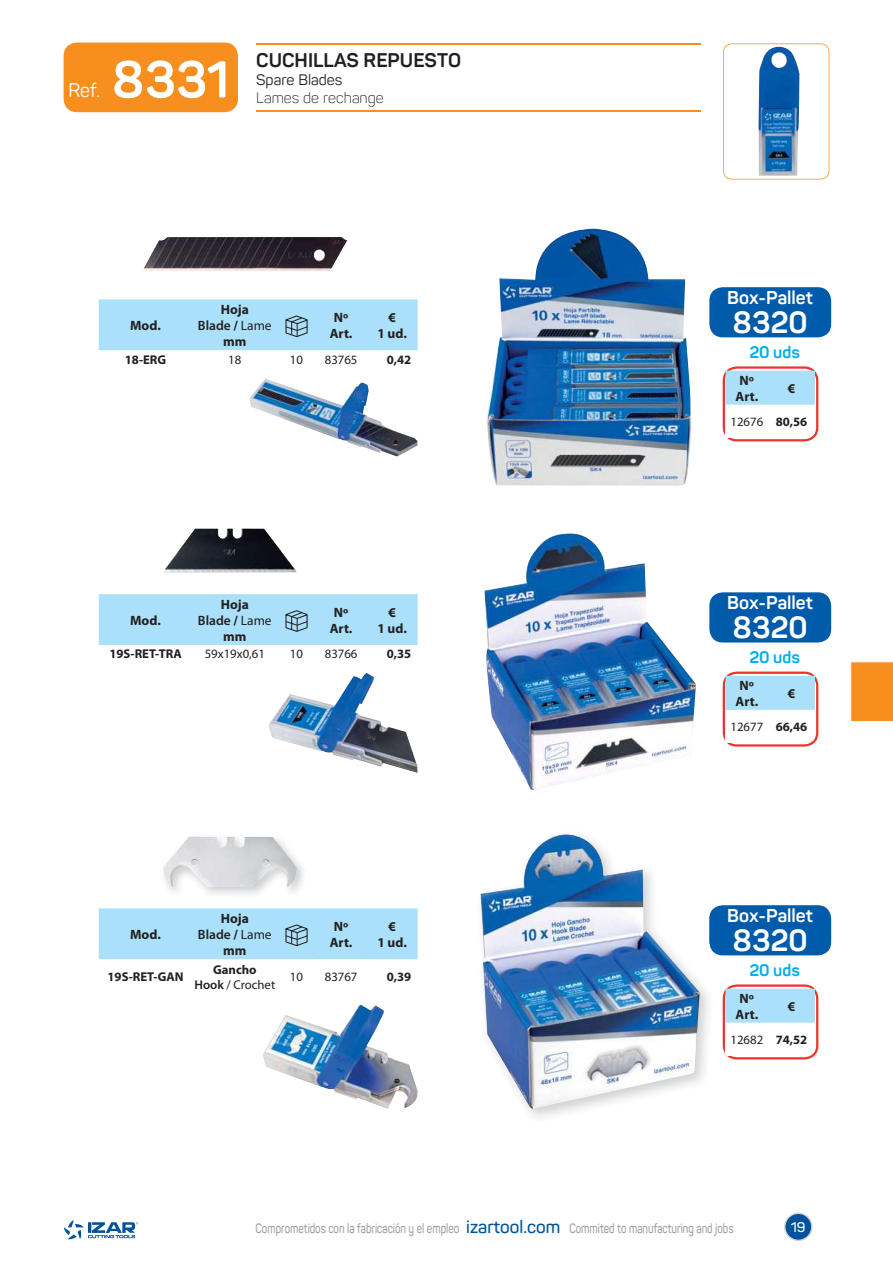
<style>
.page{position:relative;width:893px;height:1263px;background:#fff}
.page>*{position:absolute;margin:0;border:0;box-sizing:border-box;transform-origin:0 0}
.t1{font:700 51px "Panton";color:#fff}
.t2{font:700 30.3px "Panton";color:#fff}
.t3{font:700 19.5px "Panton";color:#231f20}
.t4{font:19.5px "Panton";color:#fff;scale:.95 1}
.t5{font:700 18.3px "Panton";color:#fff}
.t6{font:700 16.5px "Panton";color:#00adef}
.t7{font:300 15px "Panton";color:#231f20}
.t8{font:15px "Panton";color:#231f20}
.t9{font:600 13.8px "Panton";color:#fff}
.t10{font:700 13.5px/16.2px "Myriad Pro";color:#231f20;text-align:center}
.t11{font:600 13.5px "Panton";color:#a0a0a4;scale:.75 1}
.t12{font:12.75px/15.3px "Myriad Pro";color:#231f20;text-align:center}
.t13{font:700 12.75px "Myriad Pro";color:#231f20}
.s1{font-weight:600}
.s2{font-weight:400}
.s3{font-weight:700}
.s4{font-size:17.7px;color:#00539b}
</style>
<div class="page">
<svg style="left:850px;top:662px;width:43px;height:60px"></svg>
<svg style="left:784px;top:1212px;width:28px;height:29px"></svg>
<svg style="left:64px;top:1220px;width:74px;height:19px"></svg>
<img style="left:249px;top:378px;width:169px;height:78px">
<img style="left:268px;top:673px;width:150px;height:100px">
<img style="left:263px;top:1005px;width:155px;height:104px">
<img style="left:164px;top:528px;width:133px;height:44px">
<img style="left:143px;top:237px;width:204px;height:34px">
<img style="left:163px;top:837px;width:134px;height:50px">
<svg style="left:723px;top:43px;width:106px;height:137px"></svg>
<hr style="left:256px;top:110px;width:445px;height:1px;background:#f78f1e">
<hr style="left:256px;top:43px;width:445px;height:2px;background:#f78f1e">
<div style="left:64px;top:43px;width:174px;height:69px;background:#f78f1e;border-radius:13px"></div>
<img style="left:484px;top:533px;width:212px;height:257px">
<div style="left:709px;top:592px;width:122px;height:50px;background:#005cab;border-radius:13px"></div>
<img style="left:487px;top:229px;width:206px;height:257px">
<div style="left:709px;top:287px;width:122px;height:50px;background:#005cab;border-radius:13px"></div>
<div style="left:709px;top:905px;width:122px;height:50px;background:#005cab;border-radius:13px"></div>
<img style="left:709px;top:908px;width:5px;height:44px">
<img style="left:480px;top:834px;width:220px;height:275px">
<div style="left:99px;top:299px;width:319px;height:52px;background:#aae0fa"></div>
<div style="left:99px;top:594px;width:319px;height:51px;background:#aae0fa"></div>
<div style="left:99px;top:908px;width:319px;height:52px;background:#aae0fa"></div>
<svg style="left:723px;top:671px;width:95px;height:76px"></svg>
<div style="left:726px;top:710px;width:42px;height:32px;background:#fff"></div>
<svg style="left:723px;top:366px;width:95px;height:75px"></svg>
<div style="left:726px;top:405px;width:42px;height:32px;background:#fff"></div>
<svg style="left:723px;top:984px;width:95px;height:75px"></svg>
<div style="left:726px;top:1023px;width:42px;height:32px;background:#fff"></div>
<h3 class="t4" style="left:68px;top:82px;width:35px">Ref.</h3>
<h1 class="t1" style="left:112px;top:59px;width:118px">8331</h1>
<h3 class="t3" style="left:256px;top:52px;width:206px">CUCHILLAS REPUESTO</h3>
<p class="t8" style="left:256px;top:73px;width:87px">Spare Blades</p>
<p class="t7" style="left:256px;top:91px;width:129px">Lames de rechange</p>
<p class="t10" style="left:130px;top:318px;width:32px">Mod.</p>
<p class="t10" style="left:198px;top:302px;width:75px">Hoja<br><span class="s1">Blade</span> / <span class="s2">Lame </span>mm</p>
<p class="t10" style="left:330px;top:310px;width:24px;text-align:left">Nº<br>Art.</p>
<p class="t10" style="left:377px;top:310px;width:31px">€<br>1 ud.</p>
<p class="t13" style="left:125px;top:355px;width:43px">18-ERG</p>
<p class="t12" style="left:228px;top:353px;width:15px">18</p>
<p class="t12" style="left:290px;top:353px;width:15px">10</p>
<p class="t12" style="left:325px;top:353px;width:34px">83765</p>
<p class="t13" style="left:387px;top:355px;width:26px">0,42</p>
<p class="t10" style="left:130px;top:613px;width:32px">Mod.</p>
<p class="t10" style="left:198px;top:597px;width:75px">Hoja<br><span class="s1">Blade</span> / <span class="s2">Lame </span>mm</p>
<p class="t10" style="left:330px;top:605px;width:24px;text-align:left">Nº<br>Art.</p>
<p class="t10" style="left:377px;top:605px;width:31px">€<br>1 ud.</p>
<p class="t13" style="left:109px;top:649px;width:74px">19S-RET-TRA</p>
<p class="t12" style="left:205px;top:647px;width:62px">59x19x0,61</p>
<p class="t12" style="left:290px;top:647px;width:15px">10</p>
<p class="t12" style="left:325px;top:647px;width:34px">83766</p>
<p class="t13" style="left:387px;top:649px;width:26px">0,35</p>
<p class="t10" style="left:130px;top:927px;width:32px">Mod.</p>
<p class="t10" style="left:198px;top:911px;width:75px">Hoja<br><span class="s1">Blade</span> / <span class="s2">Lame </span>mm</p>
<p class="t10" style="left:330px;top:919px;width:24px;text-align:left">Nº<br>Art.</p>
<p class="t10" style="left:377px;top:919px;width:31px">€<br>1 ud.</p>
<p class="t13" style="left:107px;top:972px;width:78px">19S-RET-GAN</p>
<p class="t12" style="left:194px;top:963px;width:82px"><span class="s3">Gancho<br></span><span class="s1">Hook</span> / Crochet</p>
<p class="t12" style="left:290px;top:970px;width:15px">10</p>
<p class="t12" style="left:325px;top:970px;width:34px">83767</p>
<p class="t13" style="left:387px;top:972px;width:26px">0,39</p>
<h3 class="t5" style="left:727px;top:290px;width:87px">Box-Pallet</h3>
<h2 class="t2" style="left:733px;top:310px;width:76px">8320</h2>
<p class="t6" style="left:749px;top:345px;width:52px">20 uds</p>
<p class="t10" style="left:736px;top:373px;width:24px;text-align:left">Nº<br>Art.</p>
<p class="t10" style="left:788px;top:381px;width:9px">€</p>
<p class="t12" style="left:730px;top:415px;width:78px">12676 <span class="s3">80,56</span></p>
<h3 class="t5" style="left:727px;top:595px;width:87px">Box-Pallet</h3>
<h2 class="t2" style="left:733px;top:615px;width:76px">8320</h2>
<p class="t6" style="left:749px;top:650px;width:52px">20 uds</p>
<p class="t10" style="left:736px;top:678px;width:24px;text-align:left">Nº<br>Art.</p>
<p class="t10" style="left:788px;top:686px;width:9px">€</p>
<p class="t12" style="left:730px;top:720px;width:78px">12677 <span class="s3">66,46</span></p>
<h3 class="t5" style="left:727px;top:908px;width:87px">Box-Pallet</h3>
<h2 class="t2" style="left:733px;top:928px;width:76px">8320</h2>
<p class="t6" style="left:749px;top:963px;width:52px">20 uds</p>
<p class="t10" style="left:736px;top:991px;width:24px;text-align:left">Nº<br>Art.</p>
<p class="t10" style="left:788px;top:999px;width:9px">€</p>
<p class="t12" style="left:730px;top:1033px;width:78px">12682 <span class="s3">74,52</span></p>
<p class="t11" style="left:255px;top:1222px;width:639px">Comprometidos con la fabricación y el empleo <span class="s4">izartool.com</span> Commited to manufacturing and jobs</p>
<p class="t9" style="left:791px;top:1222px;width:16px">19</p>
</div>
